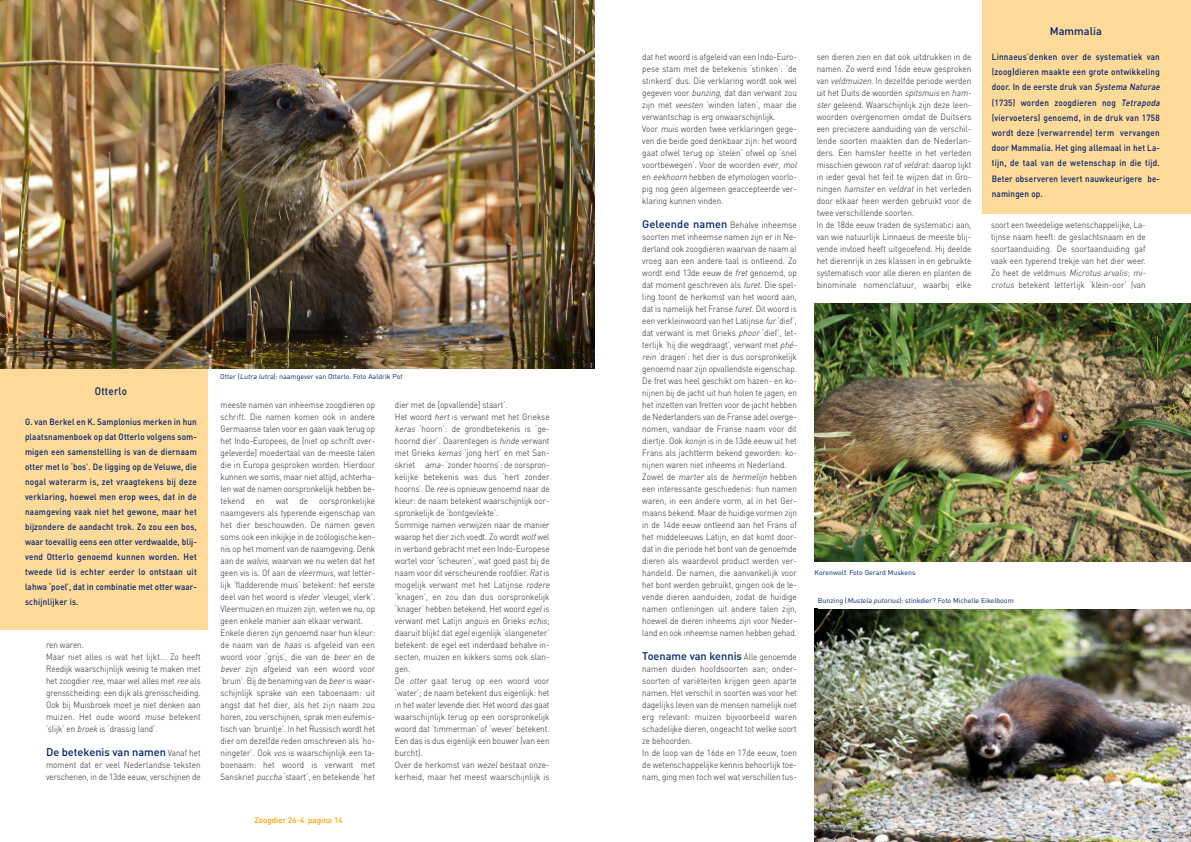
<style>
.page{position:relative;width:1191px;height:842px;background:#fff}
.page>*{position:absolute;margin:0;border:0;box-sizing:border-box;transform-origin:0 0}
.t1{font:500 11px "DIN";color:#00236b}
.t2{font:500 11px "DIN";letter-spacing:.02em;color:#00236b;scale:.9 1}
.t3{font:300 9px/12px "DIN";color:#231f20;scale:.9 1}
.t4{font:500 9px/15px "DIN";letter-spacing:.02em;color:#00236b;scale:.9 1}
.t5{font:500 8px "DIN";color:#ff9f00}
.t6{font:7px "DIN";color:#00236b}
.s1{font-style:italic}
.s2{font-weight:300;font-size:9px;color:#231f20}
.s3{font-weight:500;font-size:11px;color:#00236b}
</style>
<div class="page">
<img style="left:814px;top:303px;width:377px;height:259px">
<img style="left:814px;top:609px;width:377px;height:233px">
<div style="left:982px;top:0;width:209px;height:213px;background:#ffda98"></div>
<div style="left:0;top:358px;width:208px;height:272px;background:#ffda98"></div>
<img style="left:0;top:0;width:595px;height:369px">
<p class="t2" style="left:95px;top:385px;width:37px">Otterlo</p>
<p class="t4" style="left:25px;top:415px;width:192px;text-align:justify">G. van Berkel en K. Samplonius merken in hun plaatsnamenboek op dat Otterlo volgens som&shy;migen een samenstelling is van de diernaam otter met lo ‘bos’. De ligging op de Veluwe, die nogal waterarm is, zet vraagtekens bij deze verklaring, hoewel men erop wees, dat in de naamgeving vaak niet het gewone, maar het bijzondere de aandacht trok. Zo zou een bos, waar toevallig eens een otter verdwaalde, blij&shy;vend Otterlo genoemd kunnen worden. Het tweede lid is echter eerder lo ontstaan uit lahwa ‘poel’, dat in combinatie met otter waar&shy;schijnlijker is.</p>
<p class="t3" style="left:46px;top:639px;width:173px">ren waren.<br>Maar niet alles is wat het lijkt... Zo heeft Reedijk waarschijnlijk weinig te maken met het zoogdier <span class="s1">ree</span>, maar wel alles met <span class="s1">ree</span>als grensscheiding: een dijk als grensscheiding.<br>Ook bij Muisbroek moet je niet denken aan muizen. Het oude woord <span class="s1">muse</span> betekent ‘slijk’ en <span class="s1">broek</span>is ‘drassig land’.</p>
<p class="t1" style="left:46px;top:746px;width:156px">De betekenis van namen <span class="s2">Vanaf het</span></p>
<p class="t3" style="left:46px;top:759px;width:173px">moment dat er veel Nederlandse teksten verschenen, in de 13de eeuw, verschijnen de</p>
<p class="t6" style="left:220px;top:373px;width:184px">Otter (<span class="s1">Lutralutra</span>): naamgever van Otterlo. Foto Aaldrik Pot</p>
<p class="t3" style="left:220px;top:399px;width:173px">meeste namen van inheemse zoogdieren op schrift. Die namen komen ook in andere Germaanse talen voor en gaan vaak terug op het Indo-Europees, de (niet op schrift over&shy;geleverde) moedertaal van de meeste talen die in Europa gesproken worden. Hierdoor kunnen we soms, maar niet altijd, achterha&shy;len wat de namen oorspronkelijk hebben be&shy;tekend en wat de oorspronkelijke naamgevers als typerende eigenschap van het dier beschouwden. De namen geven soms ook een inkijkje in de zoölogische ken&shy;nis op het moment van de naamgeving. Denk aan de <span class="s1">walvis</span>, waarvan we nu weten dat het geen vis is. Of aan de <span class="s1">vleermuis</span>, wat letter&shy;lijk ‘fladderende muis’ betekent: het eerste deel van het woord is <span class="s1">vleder</span>‘vleugel, vlerk’.<br>Vleermuizen en muizen zijn, weten we nu, op geen enkele manier aan elkaar verwant.<br>Enkele dieren zijn genoemd naar hun kleur: de naam van de <span class="s1">haas</span> is afgeleid van een woord voor ‘grijs’, die van de <span class="s1">beer</span> en de <span class="s1">bever</span> zijn afgeleid van een woord voor ‘bruin’. Bij de benaming van de <span class="s1">beer</span>is waar&shy;schijnlijk sprake van een taboenaam: uit angst dat het dier, als het zijn naam zou horen, zou verschijnen, sprak men eufemis&shy;tisch van ‘bruintje’. In het Russisch wordt het dier om dezelfde reden omschreven als ‘ho&shy;ningeter’. Ook <span class="s1">vos</span> is waarschijnlijk een ta&shy;boenaam: het woord is verwant met Sanskriet <span class="s1">puccha</span>‘staart’, en betekende ‘het</p>
<p class="t3" style="left:395px;top:399px;width:175px">dier met de [opvallende] staart’.<br>Het woord <span class="s1">hert</span> is verwant met het Griekse <span class="s1">keras</span> ‘hoorn’: de grondbetekenis is ‘ge&shy;hoornd dier’. Daarentegen is <span class="s1">hinde</span>verwant met Grieks <span class="s1">kemas</span> ‘jong hert’ en met San&shy;skriet <span class="s1">ama-</span>‘zonder hoorns’: de oorspron&shy;kelijke betekenis was dus ‘hert zonder hoorns’. De <span class="s1">ree</span>is opnieuw genoemd naar de kleur: de naam betekent waarschijnlijk oor&shy;spronkelijk de ‘bontgevlekte’.<br>Sommige namen verwijzen naar de manier waarop het dier zich voedt. Zo wordt <span class="s1">wolf</span>wel in verband gebracht met een Indo-Europese wortel voor ‘scheuren’, wat goed past bij de naam voor dit verscheurende roofdier. <span class="s1">Rat</span>is mogelijk verwant met het Latijnse <span class="s1">rodere </span>‘knagen’, en zou dan dus oorspronkelijk ‘knager’ hebben betekend. Het woord <span class="s1">egel</span>is verwant met Latijn <span class="s1">anguis</span> en Grieks <span class="s1">echis</span>; daaruit blijkt dat <span class="s1">egel</span>eigenlijk ‘slangeneter’ betekent: de egel eet inderdaad behalve in&shy;secten, muizen en kikkers soms ook slan&shy;gen.<br>De <span class="s1">otter</span> gaat terug op een woord voor ‘water’; de naam betekent dus eigenlijk: het in het water levende dier. Het woord <span class="s1">das</span>gaat waarschijnlijk terug op een oorspronkelijk woord dat ‘timmerman’ of ‘wever’ betekent.<br>Een das is dus eigenlijk een bouwer (van een burcht).<br>Over de herkomst van <span class="s1">wezel</span> bestaat onze&shy;kerheid, maar het meest waarschijnlijk is</p>
<p class="t5" style="left:254px;top:815px;width:90px">Zoogdier 26-4 pagina 14</p>
<p class="t3" style="left:642px;top:51px;width:175px">dat het woord is afgeleid van een Indo-Euro&shy;pese stam met de betekenis ‘stinken’: ‘de stinkerd’ dus. Die verklaring wordt ook wel gegeven voor <span class="s1">bunzing</span>, dat dan verwant zou zijn met <span class="s1">veesten</span> ‘winden laten’, maar die verwantschap is erg onwaarschijnlijk.<br>Voor <span class="s1">muis</span>worden twee verklaringen gege&shy;ven die beide goed denkbaar zijn: het woord gaat ofwel terug op ‘stelen’ ofwel op ‘snel voortbewegen’. Voor de woorden <span class="s1">ever, mol </span>en <span class="s1">eekhoorn</span>hebben de etymologen voorlo&shy;pig nog geen algemeen geaccepteerde ver&shy;klaring kunnen vinden.</p>
<p class="t3" style="left:642px;top:219px;width:175px"><span class="s3">Geleende namen</span> Behalve inheemse soorten met inheemse namen zijn er in Ne&shy;derland ook zoogdieren waarvan de naam al vroeg aan een andere taal is ontleend. Zo wordt eind 13de eeuw de <span class="s1">fret</span> genoemd, op dat moment geschreven als <span class="s1">furet</span>. Die spel&shy;ling toont de herkomst van het woord aan, dat is namelijk het Franse <span class="s1">furet</span>. Dit woord is een verkleinwoord van het Latijnse <span class="s1">fur</span>‘dief’, dat verwant is met Grieks <span class="s1">phoor</span> ‘dief’, let&shy;terlijk ‘hij die wegdraagt’, verwant met <span class="s1">phé&shy;rein</span>‘dragen’: het dier is dus oorspronkelijk genoemd naar zijn opvallendste eigenschap.<br>De fret was heel geschikt om hazen- en ko&shy;nijnen bij de jacht uit hun holen te jagen, en het inzetten van fretten voor de jacht hebben de Nederlanders van de Franse adel overge&shy;nomen, vandaar de Franse naam voor dit diertje. Ook <span class="s1">konijn</span>is in de 13de eeuw uit het Frans als jachtterm bekend geworden: ko&shy;nijnen waren niet inheems in Nederland.<br>Zowel de <span class="s1">marter</span> als de <span class="s1">hermelijn</span> hebben een interessante geschiedenis: hun namen waren, in een andere vorm, al in het Ger&shy;maans bekend. Maar de huidige vormen zijn in de 14de eeuw ontleend aan het Frans of het middeleeuws Latijn, en dat komt door&shy;dat in die periode het bont van de genoemde dieren als waardevol product werden ver&shy;handeld. De namen, die aanvankelijk voor het bont werden gebruikt, gingen ook de le&shy;vende dieren aanduiden, zodat de huidige namen ontleningen uit andere talen zijn, hoewel de dieren inheems zijn voor Neder&shy;land en ook inheemse namen hebben gehad.</p>
<p class="t1" style="left:642px;top:650px;width:156px">Toename van kennis <span class="s2">Alle genoemde</span></p>
<p class="t3" style="left:642px;top:663px;width:173px">namen duiden hoofdsoorten aan; onder&shy;soorten of variëteiten krijgen geen aparte namen. Het verschil in soorten was voor het dagelijks leven van de mensen namelijk niet erg relevant: muizen bijvoorbeeld waren schadelijke dieren, ongeacht tot welke soort ze behoorden.<br>In de loop van de 16de en 17de eeuw, toen de wetenschappelijke kennis behoorlijk toe&shy;nam, ging men toch wel wat verschillen tus-</p>
<p class="t3" style="left:816px;top:51px;width:175px">sen dieren zien en dat ook uitdrukken in de namen. Zo werd eind 16de eeuw gesproken van <span class="s1">veldmuizen</span>. In dezelfde periode werden uit het Duits de woorden <span class="s1">spitsmuis</span>en <span class="s1">ham&shy;ster</span> geleend. Waarschijnlijk zijn deze leen&shy;woorden overgenomen omdat de Duitsers een preciezere aanduiding van de verschil&shy;lende soorten maakten dan de Nederlan&shy;ders. Een hamster heette in het verleden misschien gewoon <span class="s1">rat</span>of <span class="s1">veldrat</span>: daarop lijkt in ieder geval het feit te wijzen dat in Gro&shy;ningen <span class="s1">hamster</span> en <span class="s1">veldrat</span> in het verleden door elkaar heen werden gebruikt voor de twee verschillende soorten.<br>In de 18de eeuw traden de systematici aan, van wie natuurlijk Linnaeus de meeste blij&shy;vende invloed heeft uitgeoefend. Hij deelde het dierenrijk in zes klassen in en gebruikte systematisch voor alle dieren en planten de binominale nomenclatuur, waarbij elke</p>
<p class="t1" style="left:1049px;top:25px;width:54px">Mammalia</p>
<p class="t4" style="left:991px;top:49px;width:190px">Linnaeus’denken over de systematiek van (zoog)dieren maakte een grote ontwikkeling door. In de eerste druk van <span class="s1">SystemaNaturae </span>(1735) worden zoogdieren nog <span class="s1">Tetrapoda </span>(viervoeters) genoemd, in de druk van 1758 wordt deze (verwarrende) term vervangen door Mammalia. Het ging allemaal in het La&shy;tijn, de taal van de wetenschap in die tijd.<br>Beter observeren levert nauwkeurigere be&shy;namingen op.</p>
<p class="t3" style="left:991px;top:219px;width:175px">soort een tweedelige wetenschappelijke, La&shy;tijnse naam heeft: de geslachtsnaam en de soortaanduiding. De soortaanduiding gaf vaak een typerend trekje van het dier weer.<br>Zo heet de veldmuis <span class="s1">Microtus arvalis</span>; <span class="s1">mi&shy;crotus</span> betekent letterlijk ‘klein-oor’ (van</p>
<p class="t6" style="left:814px;top:568px;width:103px">Korenwolf. Foto Gerard Muskens</p>
<p class="t6" style="left:818px;top:597px;width:197px">Bunzing (<span class="s1">Mustelaputorius</span>): stinkdier? Foto Michelle Eikelboom</p>
</div>
